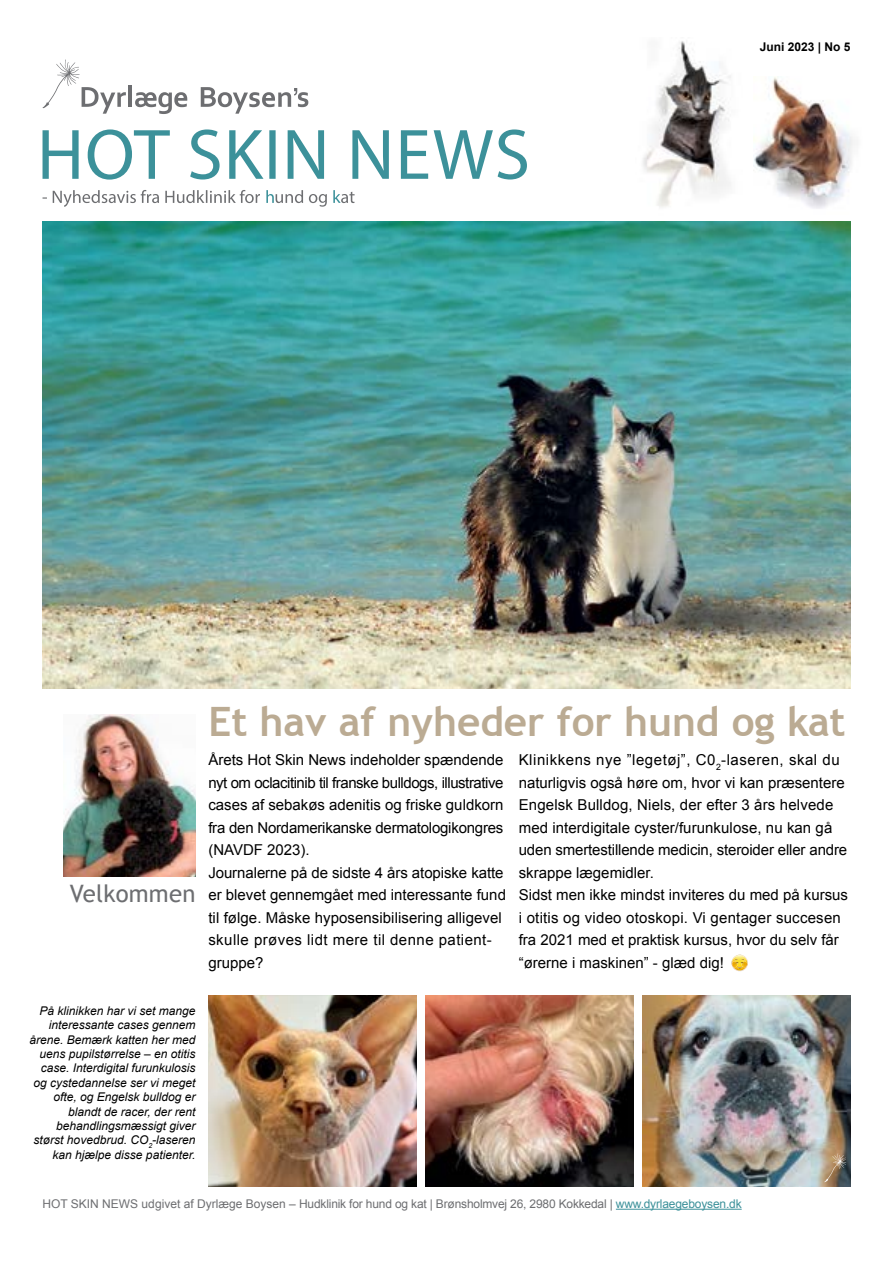
<style>
.page{position:relative;width:893px;height:1263px;background:#fff}
.page>*{position:absolute;margin:0;border:0;box-sizing:border-box;transform-origin:0 0}
.t1{font:700 40.5px "Trebuchet MS";color:#bbab93}
.t2{font:24px "Trebuchet MS";letter-spacing:.01em;color:#6d6e71}
.t3{font:15px/22.5px "Arial";color:#000}
.t4{font:italic 12px/14.4px "Arial";color:#000;text-align:right}
.t5{font:12px "Arial";letter-spacing:-.015em;color:#6d6e71}
.t6{font:700 12px "Arial";color:#000}
.s1{color:#3c919a}
</style>
<div class="page">
<img style="left:208px;top:995px;width:209px;height:191px">
<img style="left:425px;top:995px;width:209px;height:191px">
<img style="left:642px;top:995px;width:208px;height:191px">
<img style="left:753px;top:77px;width:102px;height:132px">
<img style="left:643px;top:41px;width:88px;height:166px">
<hr style="left:129px;top:85px;width:3px;height:22px;background:#6d6e71">
<svg style="left:135px;top:92px;width:52px;height:22px"></svg>
<svg style="left:42px;top:59px;width:84px;height:55px"></svg>
<svg style="left:201px;top:87px;width:107px;height:27px"></svg>
<img style="left:64px;top:714px;width:132px;height:162px">
<hr style="left:616px;top:1209px;width:126px;height:1px;background:#3c919a">
<svg style="left:43px;top:129px;width:484px;height:51px"></svg>
<svg style="left:43px;top:190px;width:312px;height:17px"></svg>
<img style="left:731px;top:960px;width:13px;height:11px">
<img style="left:732px;top:955px;width:15px;height:15px">
<svg style="left:732px;top:959px;width:16px;height:9px"></svg>
<img style="left:43px;top:221px;width:807px;height:468px">
<svg style="left:824px;top:1153px;width:22px;height:29px"></svg>
<p class="t6" style="left:760px;top:39px;width:92px">Juni 2023 | No 5</p>
<h2 class="t2" style="left:70px;top:879px;width:127px">Velkommen</h2>
<h1 class="t1" style="left:208px;top:696px;width:639px">Et hav af nyheder for hund og kat</h1>
<p class="t3" style="left:208px;top:749px;width:299px">Årets Hot Skin News indeholder spændende nyt om oclacitinib til franske bulldogs, illustrative cases af sebakøs adenitis og friske guldkorn fra den Nordamerikanske dermatologikongres (NAVDF 2023).<br>Journalerne på de sidste 4 års atopiske katte er blevet gennemgået med interessante fund til følge. Måske hyposensibilisering alligevel skulle prøves lidt mere til denne patient&shy;gruppe?</p>
<p class="t3" style="left:519px;top:749px;width:331px">Klinikkens nye ”legetøj”, C0<sub>2</sub>-laseren, skal du naturligvis også høre om, hvor vi kan præsentere Engelsk Bulldog, Niels, der efter 3 års helvede med interdigitale cyster/furunkulose, nu kan gå uden smertestillende medicin, steroider eller andre skrappe lægemidler.<br>Sidst men ikke mindst inviteres du med på kursus i otitis og video otoskopi. Vi gentager succesen fra 2021 med et praktisk kursus, hvor du selv får “ørerne i maskinen” - glæd dig!</p>
<p class="t4" style="left:30px;top:1003px;width:168px">På klinikken har vi set mange interessante cases gennem årene. Bemærk katten her med uens pupilstørrelse – en otitis case. Interdigital furunkulosis og cystedannelse ser vi meget ofte, og Engelsk bulldog er blandt de racer, der rent behandlingsmæssigt giver størst hovedbrud. CO<sub>2</sub>-laseren kan hjælpe disse patienter.</p>
<p class="t5" style="left:43px;top:1196px;width:701px">HOT SKIN NEWS udgivet af Dyrlæge Boysen – Hudklinik for hund og kat | Brønsholmvej 26, 2980 Kokkedal | <span class="s1">www.dyrlaegeboysen.dk</span></p>
</div>
